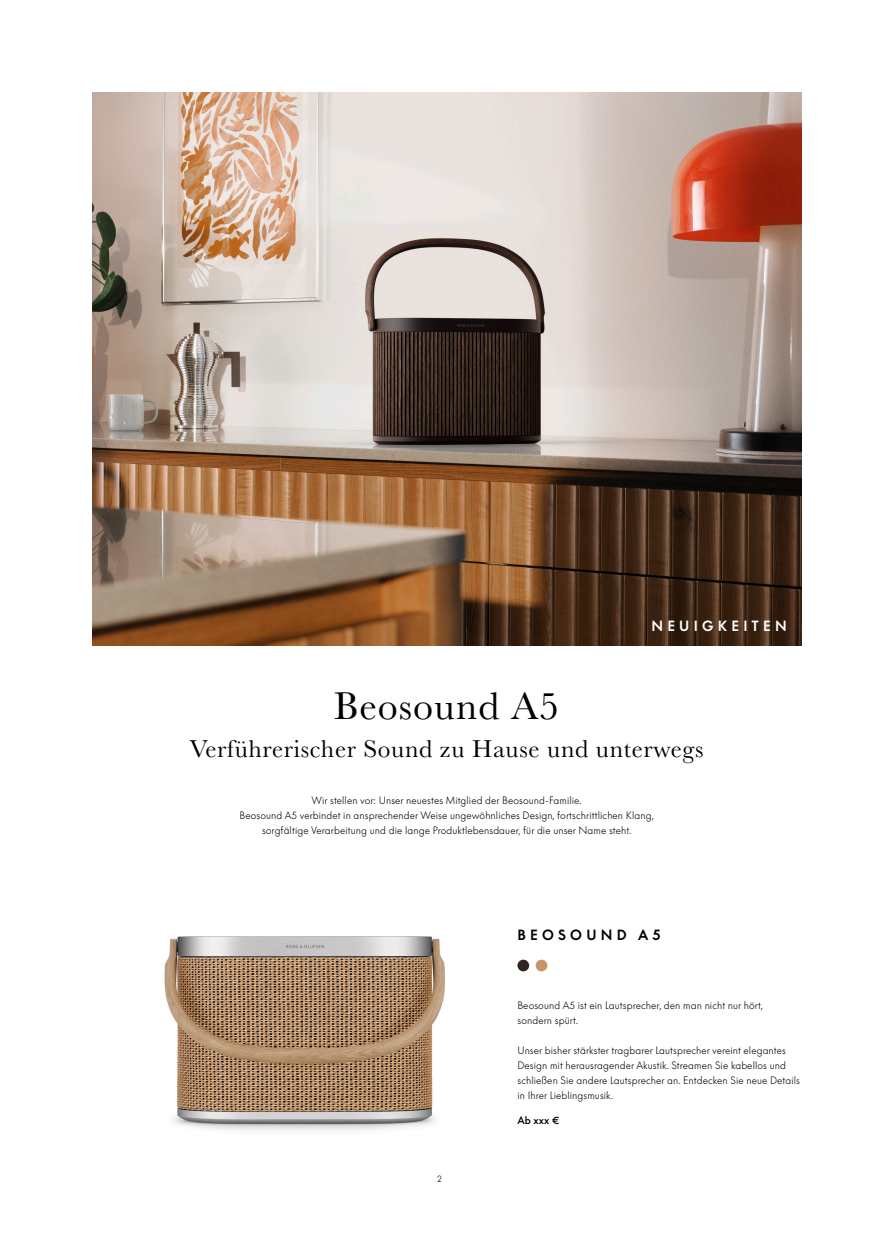
<style>
.page{position:relative;width:879px;height:1241px;background:#fff}
.page>*{position:absolute;margin:0;border:0;box-sizing:border-box;transform-origin:0 0}
.Headline{font:40px "Baskerville";letter-spacing:.025em;color:#000}
.Sub_headline{font:25.25px "Baskerville";letter-spacing:.025em;color:#000}
.Product_Name{font:700 13.75px "Beo Supreme";letter-spacing:.31em;color:#fff}
.Product_Name-2{font:700 13.75px "Beo Supreme";letter-spacing:.31em;color:#000}
.Body_copy{font:300 10px/15px "Beo Supreme";letter-spacing:.01em;color:#000}
.Price{font:500 10px "Beo Supreme";color:#000}
.t1{font:300 8.75px "Beo Supreme";color:#000}
</style>
<div class="page">
<img style="left:164px;top:936px;width:281px;height:195px">
<img style="left:92px;top:92px;width:709px;height:553px">
<div style="left:517px;top:959px;width:12px;height:12px;background:#322421;border-radius:50%"></div>
<div style="left:536px;top:959px;width:11px;height:12px;background:#c79467;border-radius:50%"></div>
<p class="Product_Name" style="left:651px;top:618px;width:137px">NEUIGKEITEN</p>
<p class="Headline" style="left:334px;top:680px;width:227px">Beosound A5</p>
<p class="Sub_headline" style="left:190px;top:732px;width:515px">Verführerischer Sound zu Hause und unterwegs</p>
<p class="Body_copy" style="left:240px;top:792px;width:416px;text-align:center">Wir stellen vor: Unser neuestes Mitglied der Beosound-Familie.<br>Beosound A5 verbindet in ansprechender Weise ungewöhnliches Design, fortschrittlichen Klang, sorgfältige Verarbeitung und die lange Produktlebensdauer, für die unser Name steht.</p>
<p class="Product_Name-2" style="left:517px;top:927px;width:145px">BEOSOUND A5</p>
<p class="t1" style="left:437px;top:1171px;width:6px">2</p>
<p class="Body_copy" style="left:517px;top:996px;width:247px">Beosound A5 ist ein Lautsprecher, den man nicht nur hört, sondern spürt.</p>
<p class="Body_copy" style="left:517px;top:1041px;width:284px">Unser bisher stärkster tragbarer Lautsprecher vereint elegantes Design mit herausragender Akustik. Streamen Sie kabellos und schließen Sie andere Lautsprecher an. Entdecken Sie neue Details in Ihrer Lieblingsmusik.</p>
<p class="Price" style="left:517px;top:1114px;width:44px">Ab xxx €</p>
</div>
